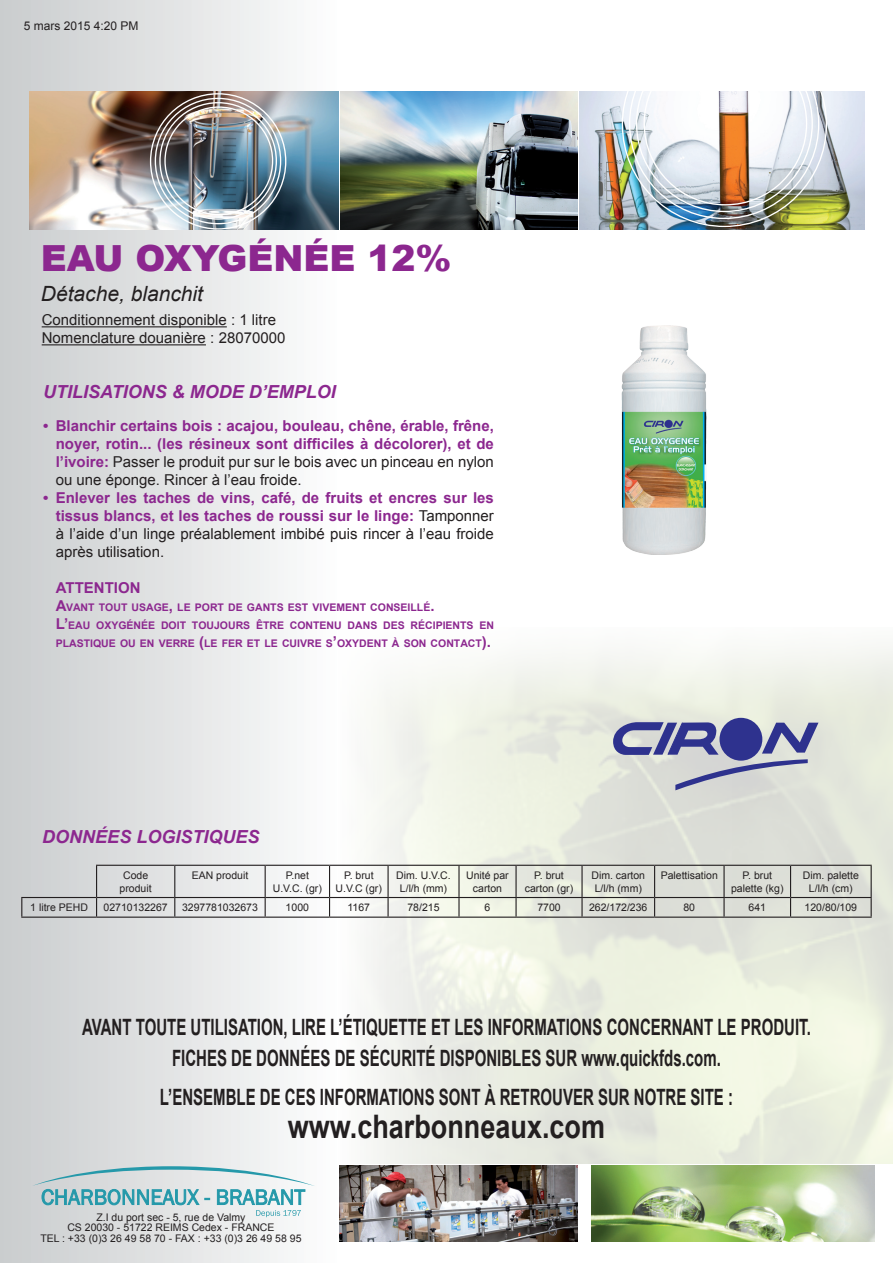
<style>
.page{position:relative;width:893px;height:1263px;background:#fff}
.page>*{position:absolute;margin:0;border:0;box-sizing:border-box;transform-origin:0 0}
.t1{font:900 36px "Arial";color:#8c278f}
.t2{font:700 32.4px "Arial";color:#231f20;scale:.83 1}
.t3{font:700 22.5px/30.8px "Arial";color:#231f20;text-align:center;scale:.67 1}
.t4{font:italic 21px "Arial";color:#231f20}
.t5{font:italic 700 18px "Arial";color:#8c278f}
.t6{font:700 15px/18px "Arial";color:#8c278f;text-align:justify}
.t7{font:15px/18px "Arial";color:#231f20}
.t8{font:12px "Arial";color:#231f20}
.t9{font:10.5px/12.6px "Arial";color:#231f20;text-align:center}
.t10{font:700 10.5px/18px "Arial";color:#8c278f}
.s1{font-weight:400;color:#231f20}
.s2{font-size:15px}
</style>
<div class="page">
<div style="left:0;top:0;width:337px;height:1263px;background:linear-gradient(to right,#c9cccd,#fcfdfd)"></div>
<img style="left:339px;top:1165px;width:239px;height:76px">
<img style="left:591px;top:1165px;width:283px;height:76px">
<img style="left:30px;top:92px;width:308px;height:138px">
<img style="left:580px;top:92px;width:284px;height:138px">
<img style="left:340px;top:92px;width:238px;height:138px">
<img style="left:149px;top:92px;width:138px;height:138px">
<img style="left:621px;top:91px;width:207px;height:137px">
<img style="left:337px;top:646px;width:556px;height:517px">
<svg style="left:32px;top:1166px;width:283px;height:51px"></svg>
<div style="left:719px;top:718px;width:43px;height:43px;background:#2e328e;border-radius:50%"></div>
<svg style="left:613px;top:722px;width:205px;height:68px;background:#a0a2bd"></svg>
<hr style="left:42px;top:326px;width:185px;height:1px;background:#231f20">
<hr style="left:42px;top:344px;width:164px;height:1px;background:#231f20">
<img style="left:622px;top:325px;width:84px;height:229px">
<hr style="left:21px;top:897px;width:76px;height:1px;background:#231f20">
<svg style="left:21px;top:898px;width:1px;height:18px"></svg>
<svg style="left:96px;top:898px;width:1px;height:18px"></svg>
<svg style="left:174px;top:898px;width:1px;height:18px"></svg>
<svg style="left:265px;top:898px;width:1px;height:18px"></svg>
<svg style="left:329px;top:898px;width:1px;height:18px"></svg>
<svg style="left:387px;top:898px;width:2px;height:18px"></svg>
<svg style="left:458px;top:898px;width:2px;height:18px"></svg>
<svg style="left:515px;top:898px;width:2px;height:18px"></svg>
<svg style="left:581px;top:898px;width:2px;height:18px"></svg>
<svg style="left:654px;top:898px;width:1px;height:18px"></svg>
<svg style="left:723px;top:898px;width:2px;height:18px"></svg>
<svg style="left:790px;top:898px;width:1px;height:18px"></svg>
<svg style="left:871px;top:898px;width:1px;height:18px"></svg>
<hr style="left:21px;top:916px;width:76px;height:2px;background:#231f20">
<hr style="left:97px;top:916px;width:78px;height:2px;background:#231f20">
<hr style="left:175px;top:916px;width:90px;height:2px;background:#231f20">
<hr style="left:265px;top:916px;width:65px;height:2px;background:#231f20">
<hr style="left:330px;top:916px;width:58px;height:2px;background:#231f20">
<hr style="left:388px;top:916px;width:71px;height:2px;background:#231f20">
<hr style="left:459px;top:916px;width:57px;height:2px;background:#231f20">
<hr style="left:516px;top:916px;width:66px;height:2px;background:#231f20">
<hr style="left:582px;top:916px;width:73px;height:2px;background:#231f20">
<hr style="left:655px;top:916px;width:69px;height:2px;background:#231f20">
<hr style="left:724px;top:916px;width:66px;height:2px;background:#231f20">
<hr style="left:790px;top:916px;width:82px;height:2px;background:#231f20">
<hr style="left:96px;top:865px;width:79px;height:1px;background:#231f20">
<hr style="left:96px;top:866px;width:1px;height:31px;background:#231f20">
<hr style="left:175px;top:865px;width:90px;height:1px;background:#231f20">
<hr style="left:174px;top:866px;width:1px;height:31px;background:#231f20">
<hr style="left:265px;top:865px;width:65px;height:1px;background:#231f20">
<hr style="left:265px;top:866px;width:1px;height:31px;background:#231f20">
<hr style="left:330px;top:865px;width:58px;height:1px;background:#231f20">
<hr style="left:329px;top:866px;width:1px;height:31px;background:#231f20">
<hr style="left:388px;top:865px;width:71px;height:1px;background:#231f20">
<hr style="left:387px;top:866px;width:2px;height:31px;background:#231f20">
<hr style="left:459px;top:865px;width:57px;height:1px;background:#231f20">
<hr style="left:458px;top:866px;width:2px;height:31px;background:#231f20">
<hr style="left:516px;top:865px;width:66px;height:1px;background:#231f20">
<hr style="left:515px;top:866px;width:2px;height:31px;background:#231f20">
<hr style="left:582px;top:865px;width:73px;height:1px;background:#231f20">
<hr style="left:581px;top:866px;width:2px;height:31px;background:#231f20">
<hr style="left:655px;top:865px;width:69px;height:1px;background:#231f20">
<hr style="left:654px;top:866px;width:1px;height:31px;background:#231f20">
<hr style="left:724px;top:865px;width:66px;height:1px;background:#231f20">
<hr style="left:723px;top:866px;width:2px;height:31px;background:#231f20">
<hr style="left:790px;top:865px;width:82px;height:1px;background:#231f20">
<hr style="left:790px;top:866px;width:1px;height:31px;background:#231f20">
<hr style="left:871px;top:866px;width:1px;height:31px;background:#231f20">
<hr style="left:97px;top:897px;width:78px;height:1px;background:#231f20">
<hr style="left:175px;top:897px;width:90px;height:1px;background:#231f20">
<hr style="left:265px;top:897px;width:65px;height:1px;background:#231f20">
<hr style="left:330px;top:897px;width:58px;height:1px;background:#231f20">
<hr style="left:388px;top:897px;width:71px;height:1px;background:#231f20">
<hr style="left:459px;top:897px;width:57px;height:1px;background:#231f20">
<hr style="left:516px;top:897px;width:66px;height:1px;background:#231f20">
<hr style="left:582px;top:897px;width:73px;height:1px;background:#231f20">
<hr style="left:655px;top:897px;width:69px;height:1px;background:#231f20">
<hr style="left:724px;top:897px;width:66px;height:1px;background:#231f20">
<hr style="left:790px;top:897px;width:82px;height:1px;background:#231f20">
<p class="t8" style="left:24px;top:18px;width:116px">5 mars 2015 4:20 PM</p>
<h1 class="t1" style="left:41px;top:232px;width:412px">EAU OXYGÉNÉE 12%</h1>
<h3 class="t4" style="left:41px;top:280px;width:164px">Détache, blanchit</h3>
<p class="t7" style="left:42px;top:311px;width:245px">Conditionnement disponible : 1 litre<br>Nomenclature douanière : 28070000</p>
<p class="t5" style="left:43px;top:380px;width:294px">UTILISATIONS &amp; MODE D’EMPLOI</p>
<p class="t6" style="left:56px;top:417px;width:440px;text-indent:-13px">• Blanchir certains bois : acajou, bouleau, chêne, érable, frêne, noyer, rotin... (les résineux sont difficiles à décolorer), et de l’ivoire: <span class="s1">Passer le produit pur sur le bois avec un pinceau en nylon ou une éponge. Rincer à l’eau froide.</span></p>
<p class="t6" style="left:56px;top:489px;width:440px;text-indent:-13px">• Enlever les taches de vins, café, de fruits et encres sur les tissus blancs, et les taches de roussi sur le linge: <span class="s1">Tamponner à l’aide d’un linge préalablement imbibé puis rincer à l’eau froide après utilisation.</span></p>
<p class="t6" style="left:56px;top:579px;width:86px">ATTENTION</p>
<p class="t10" style="left:56px;top:599px;width:440px"><span class="s2">A</span>VANT TOUT USAGE<span class="s2">,</span> LE PORT DE GANTS EST VIVEMENT CONSEILLÉ<span class="s2">.<br>L’</span>EAU OXYGÉNÉE DOIT TOUJOURS ÊTRE CONTENU DANS DES RÉCIPIENTS EN<br>PLASTIQUE OU EN VERRE <span class="s2">(</span>LE FER ET LE CUIVRE S<span class="s2">’</span>OXYDENT À SON CONTACT<span class="s2">).</span></p>
<p class="t5" style="left:42px;top:824px;width:219px">DONNÉES LOGISTIQUES</p>
<p class="t9" style="left:120px;top:869px;width:34px">Code produit</p>
<p class="t9" style="left:192px;top:869px;width:58px">EAN produit</p>
<p class="t9" style="left:273px;top:869px;width:51px">P.net<br>U.V.C. (gr)</p>
<p class="t9" style="left:336px;top:869px;width:48px">P. brut<br>U.V.C (gr)</p>
<p class="t9" style="left:396px;top:869px;width:56px">Dim. U.V.C.<br>L/l/h (mm)</p>
<p class="t9" style="left:466px;top:869px;width:44px">Unité par carton</p>
<p class="t9" style="left:525px;top:869px;width:50px">P. brut carton (gr)</p>
<p class="t9" style="left:591px;top:869px;width:55px">Dim. carton<br>L/l/h (mm)</p>
<p class="t9" style="left:661px;top:869px;width:59px">Palettisation</p>
<p class="t9" style="left:731px;top:869px;width:54px">P. brut palette (kg)</p>
<p class="t9" style="left:803px;top:869px;width:58px">Dim. palette<br>L/l/h (cm)</p>
<p class="t9" style="left:30px;top:901px;width:59px">1 litre PEHD</p>
<p class="t9" style="left:104px;top:901px;width:66px">02710132267</p>
<p class="t9" style="left:182px;top:901px;width:77px">3297781032673</p>
<p class="t9" style="left:286px;top:901px;width:25px">1000</p>
<p class="t9" style="left:347px;top:901px;width:24px">1167</p>
<p class="t9" style="left:407px;top:901px;width:34px">78/215</p>
<p class="t9" style="left:485px;top:901px;width:7px">6</p>
<p class="t9" style="left:537px;top:901px;width:25px">7700</p>
<p class="t9" style="left:589px;top:901px;width:60px">262/172/236</p>
<p class="t9" style="left:683px;top:901px;width:13px">80</p>
<p class="t9" style="left:748px;top:901px;width:19px">641</p>
<p class="t9" style="left:804px;top:901px;width:54px">120/80/109</p>
<h3 class="t3" style="left:82px;top:1012px;width:1089px">AVANT TOUTE UTILISATION, LIre L’ÉTIQUETTE ET LES INFORMATIONS CONCERNANT LE PRODUIT.<br>FICHES DE DONNÉES DE SÉCURITÉ DISPONIBLES SUR www.quickfds.com.</h3>
<h3 class="t3" style="left:160px;top:1083px;width:433px">L’ENSEMBLE DE CES INFORMATIONS sont</h3>
<h3 class="t3" style="left:485px;top:1083px;width:100px">à retrouve</h3>
<h3 class="t3" style="left:583px;top:1083px;width:225px">r SUR NOTRE SITE :</h3>
<h2 class="t2" style="left:288px;top:1105px;width:384px">www.charbonneaux.com</h2>
<p class="t9" style="left:40px;top:1212px;width:263px;line-height:10.5px">Z.I du port sec - 5, rue de Valmy<br>CS 20030 - 51722 REIMS Cedex - FRANCE<br>TEL : +33 (0)3 26 49 58 70 - FAX : +33 (0)3 26 49 58 95</p>
</div>
